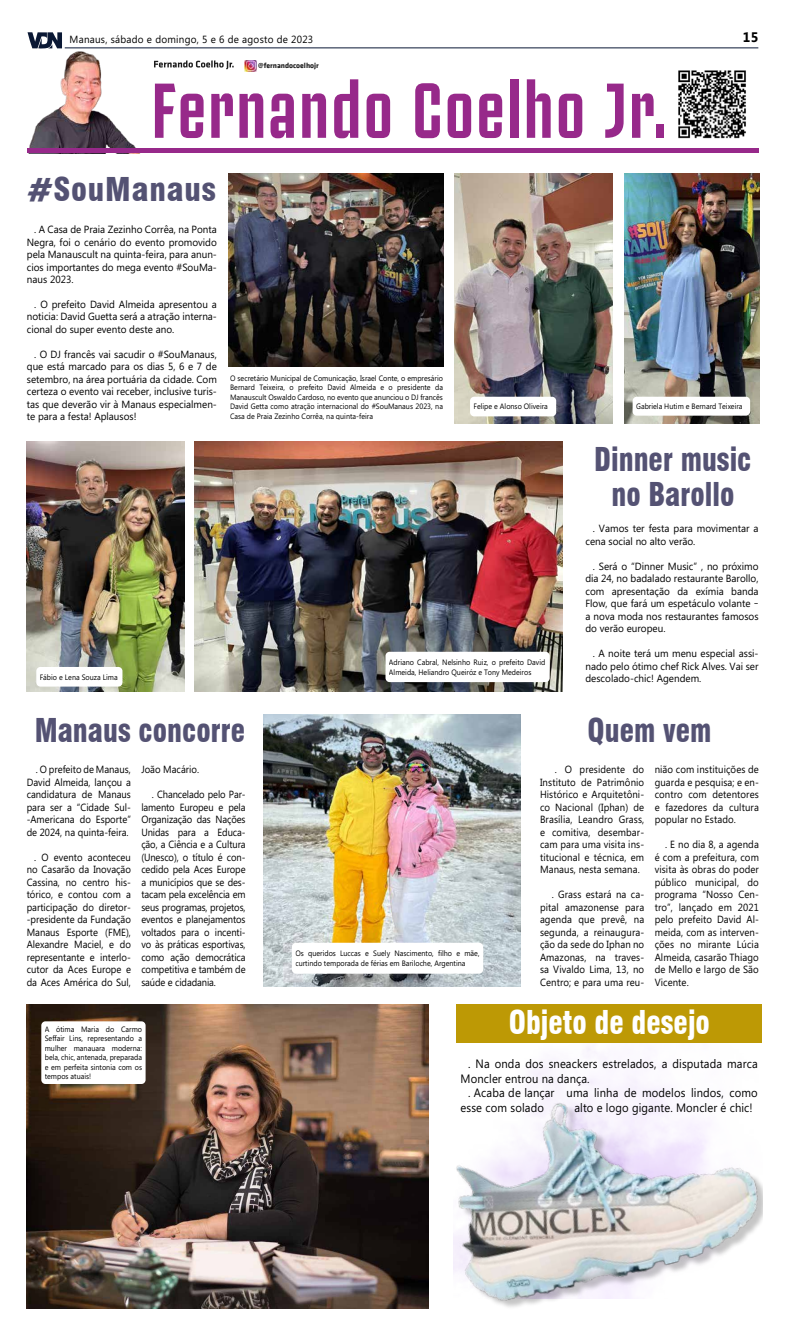
<style>
.page{position:relative;width:787px;height:1340px;background:#fff}
.page>*{position:absolute;margin:0;border:0;box-sizing:border-box;transform-origin:0 0}
.t1{font:700 77.96px "Juventus Fans";letter-spacing:.02em;color:#97298a;scale:.95 1}
.t2{font:900 condensed 32.02px/34.6px "Swiss 721 BT";color:#545273;text-align:center;scale:.9 1}
.t3{font:900 condensed 32.02px "Swiss 721 BT";color:#fff;scale:.9 1}
.t4{font:900 condensed 32.02px "Swiss 721 BT";letter-spacing:.025em;color:#545273}
.t5{font:700 13.83px "Microsoft Phags Pa";color:#000;scale:.95 1}
.t6{font:12.16px/14.5px "Microsoft Phags Pa";letter-spacing:.01em;color:#000;scale:.92 1}
.t7{font:10.41px/12.5px "Microsoft Phags Pa";color:#000;text-align:justify;scale:.95 1}
.t8{font:10.41px/12.5px "Microsoft Phags Pa";color:#000;text-align:justify;scale:.92 1}
.t9{font:10.41px/12.5px "Microsoft Phags Pa";color:#000;text-align:justify;scale:.91 1}
.t10{font:10.41px/12.5px "Microsoft Phags Pa";color:#000;text-align:justify;scale:.9 1}
.t11{font:10.41px "Microsoft Phags Pa";letter-spacing:.025em;color:#000;scale:.95 1}
.t12{font:7.79px/9.5px "Microsoft Phags Pa";color:#000;text-align:justify;scale:.92 1}
.t13{font:700 7.61px "MW Klavika Bd";color:#1c1c1c}
</style>
<div class="page">
<img style="left:456px;top:1042px;width:305px;height:10px">
<hr style="left:65px;top:47px;width:693px;height:1px;background:#0a1835">
<svg style="left:28px;top:32px;width:34px;height:10px"></svg>
<img style="left:228px;top:173px;width:215px;height:193px">
<div style="left:226px;top:370px;width:221px;height:53px;border:3px solid #fff;border-radius:2px"></div>
<img style="left:28px;top:42px;width:116px;height:107px">
<svg style="left:154px;top:60px;width:79px;height:9px"></svg>
<svg style="left:245px;top:60px;width:11px;height:11px"></svg>
<hr style="left:27px;top:149px;width:731px;height:4px;background:#97298a">
<img style="left:678px;top:70px;width:68px;height:69px">
<img style="left:454px;top:173px;width:158px;height:250px">
<img style="left:624px;top:173px;width:135px;height:250px">
<img style="left:27px;top:441px;width:158px;height:250px">
<img style="left:195px;top:441px;width:367px;height:250px">
<div style="left:471px;top:398px;width:83px;height:16px;background:#fff;border-radius:2px"></div>
<div style="left:470px;top:397px;width:86px;height:19px;border:3px solid #fff;border-radius:2px"></div>
<div style="left:634px;top:398px;width:114px;height:16px;background:#fff;border-radius:2px"></div>
<div style="left:632px;top:397px;width:117px;height:18px;border:3px solid #fff;border-radius:2px"></div>
<div style="left:38px;top:668px;width:83px;height:17px;background:#fff;border-radius:2px"></div>
<div style="left:36px;top:667px;width:86px;height:19px;border:3px solid #fff;border-radius:2px"></div>
<div style="left:387px;top:653px;width:160px;height:27px;background:#fff;border-radius:2px"></div>
<div style="left:385px;top:651px;width:164px;height:31px;border:3px solid #fff;border-radius:2px"></div>
<img style="left:263px;top:714px;width:257px;height:273px">
<div style="left:293px;top:944px;width:188px;height:28px;background:#fff;border-radius:2px"></div>
<div style="left:292px;top:942px;width:191px;height:31px;border:3px solid #fff;border-radius:2px"></div>
<img style="left:26px;top:1004px;width:402px;height:304px">
<div style="left:43px;top:1023px;width:101px;height:59px;background:#fff;border-radius:2px"></div>
<div style="left:41px;top:1021px;width:104px;height:62px;border:3px solid #fff;border-radius:2px"></div>
<img style="left:418px;top:1052px;width:343px;height:257px">
<div style="left:456px;top:1004px;width:305px;height:38px;background:#bd9905"></div>
<p class="t11" style="left:70px;top:32px;width:258px">Manaus, sábado e domingo, 5 e 6 de agosto de 2023</p>
<h3 class="t5" style="left:742px;top:28px;width:18px">15</h3>
<p class="t13" style="left:258px;top:59px;width:62px">@fernandocoelhojr</p>
<h1 class="t1" style="left:151px;top:55px;width:544px">Fernando Coelho Jr.</h1>
<h2 class="t4" style="left:28px;top:170px;width:189px">#SouManaus</h2>
<p class="t7" style="left:27px;top:223px;width:201px;text-indent:7px">. A Casa de Praia Zezinho Corrêa, na Ponta Negra, foi o cenário do evento promovido pela Manauscult na quinta-feira, para anun&shy;cios importantes do mega evento #SouMa&shy;naus 2023.</p>
<p class="t7" style="left:27px;top:297px;width:201px;text-indent:7px">. O prefeito David Almeida apresentou a noticia: David Guetta será a atração interna&shy;cional do super evento deste ano.</p>
<p class="t7" style="left:27px;top:347px;width:201px;text-indent:7px">. O DJ francês vai sacudir o #SouManaus, que está marcado para os dias 5, 6 e 7 de setembro, na área portuária da cidade. Com certeza o evento vai receber, inclusive turis&shy;tas que deverão vir à Manaus especialmen&shy;te para a festa! Aplausos!</p>
<p class="t12" style="left:40px;top:671px;width:86px">Fábio e Lena Souza Lima</p>
<p class="t12" style="left:230px;top:373px;width:233px">O secretário Municipal de Comunicação, Israel Conte, o empresário Bernard Teixeira, o prefeito David Almeida e o presidente da Manauscult Oswaldo Cardoso, no evento que anunciou o DJ francês David Getta como atração internacional do #SouManaus 2023, na Casa de Praia Zezinho Corrêa, na quinta-feira</p>
<p class="t12" style="left:473px;top:401px;width:82px">Felipe e Alonso Oliveira</p>
<p class="t12" style="left:636px;top:401px;width:117px">Gabriela Hutim e Bernard Teixeira</p>
<h2 class="t2" style="left:594px;top:442px;width:176px">Dinner music no Barollo</h2>
<p class="t12" style="left:389px;top:657px;width:171px">Adriano Cabral, Nelsinho Ruiz, o prefeito David<br>Almeida, Heliandro Queiróz e Tony Medeiros</p>
<p class="t7" style="left:585px;top:522px;width:184px;text-indent:7px">. Vamos ter festa para movimentar a cena social no alto verão.</p>
<p class="t7" style="left:585px;top:559px;width:184px;text-indent:7px">. Será o “Dinner Music” , no próximo dia 24, no badalado restaurante Barollo, com apresentação da exímia banda Flow, que fará um espetáculo volante – a nova moda nos restaurantes famosos do verão europeu.</p>
<p class="t7" style="left:585px;top:646px;width:184px;text-indent:7px">. A noite terá um menu especial assi&shy;nado pelo ótimo chef Rick Alves. Vai ser descolado-chic! Agendem.</p>
<h2 class="t2" style="left:35px;top:713px;width:235px">Manaus concorre</h2>
<p class="t9" style="left:27px;top:763px;width:116px;text-indent:9px">. O prefeito de Manaus, David Almeida, lançou a candidatura de Manaus para ser a “Cidade Sul--Americana do Esporte” de 2024, na quinta-feira.</p>
<p class="t9" style="left:27px;top:850px;width:116px;text-indent:7px">. O evento aconteceu no Casarão da Inovação Cassina, no centro his&shy;tórico, e contou com a participação do diretor--presidente da Fundação Manaus Esporte (FME), Alexandre Maciel, e do representante e interlo&shy;cutor da Aces Europe e da Aces América do Sul,</p>
<p class="t9" style="left:141px;top:763px;width:65px">João Macário.</p>
<p class="t10" style="left:141px;top:788px;width:117px;text-indent:11px">. Chancelado pelo Par&shy;lamento Europeu e pela Organização das Nações Unidas para a Educa&shy;ção, a Ciência e a Cultura (Unesco), o título é con&shy;cedido pela Aces Europe a municípios que se des&shy;tacam pela excelência em seus programas, projetos, eventos e planejamentos voltados para o incenti&shy;vo às práticas esportivas, como ação democrática competitiva e também de saúde e cidadania.</p>
<p class="t12" style="left:45px;top:1023px;width:107px">A ótima Maria do Carmo Seffair Lins, representando a mulher manauara moderna: bela, chic, antenada, preparada e em perfeita sintonia com os tempos atuais!</p>
<p class="t12" style="left:295px;top:948px;width:202px">Os queridos Luccas e Suely Nascimento, filho e mãe, curtindo temporada de férias em Bariloche, Argentina</p>
<h2 class="t2" style="left:587px;top:712px;width:139px">Quem vem</h2>
<p class="t8" style="left:539px;top:763px;width:115px;text-indent:15px">. O presidente do Instituto de Patrimônio Histórico e Arquitetôni&shy;co Nacional (Iphan) de Brasília, Leandro Grass, e comitiva, desembar&shy;cam para uma visita ins&shy;titucional e técnica, em Manaus, nesta semana.</p>
<p class="t8" style="left:539px;top:887px;width:115px;text-indent:12px">. Grass estará na ca&shy;pital amazonense para agenda que prevê, na segunda, a reinaugura&shy;ção da sede do Iphan no Amazonas, na traves&shy;sa Vivaldo Lima, 13, no Centro; e para uma reu-</p>
<p class="t8" style="left:654px;top:763px;width:115px">nião com instituições de guarda e pesquisa; e en&shy;contro com detentores e fazedores da cultura popular no Estado.</p>
<p class="t8" style="left:654px;top:837px;width:115px;text-indent:10px">. E no dia 8, a agenda é com a prefeitura, com visita às obras do poder público municipal, do programa “Nosso Cen&shy;tro”, lançado em 2021 pelo prefeito David Al&shy;meida, com as interven&shy;ções no mirante Lúcia Almeida, casarão Thiago de Mello e largo de São Vicente.</p>
<h2 class="t3" style="left:508px;top:1003px;width:225px">Objeto de desejo</h2>
<p class="t6" style="left:460px;top:1056px;width:324px;text-indent:7px">. Na onda dos sneackers estrelados, a disputada marca<br>Moncler entrou na dança.</p>
<p class="t6" style="left:460px;top:1085px;width:324px;text-indent:7px">. Acaba de lançar uma linha de modelos lindos, como esse com solado</p>
<p class="t6" style="left:574px;top:1099px;width:195px">alto e logo gigante. Moncler é chic!</p>
</div>
